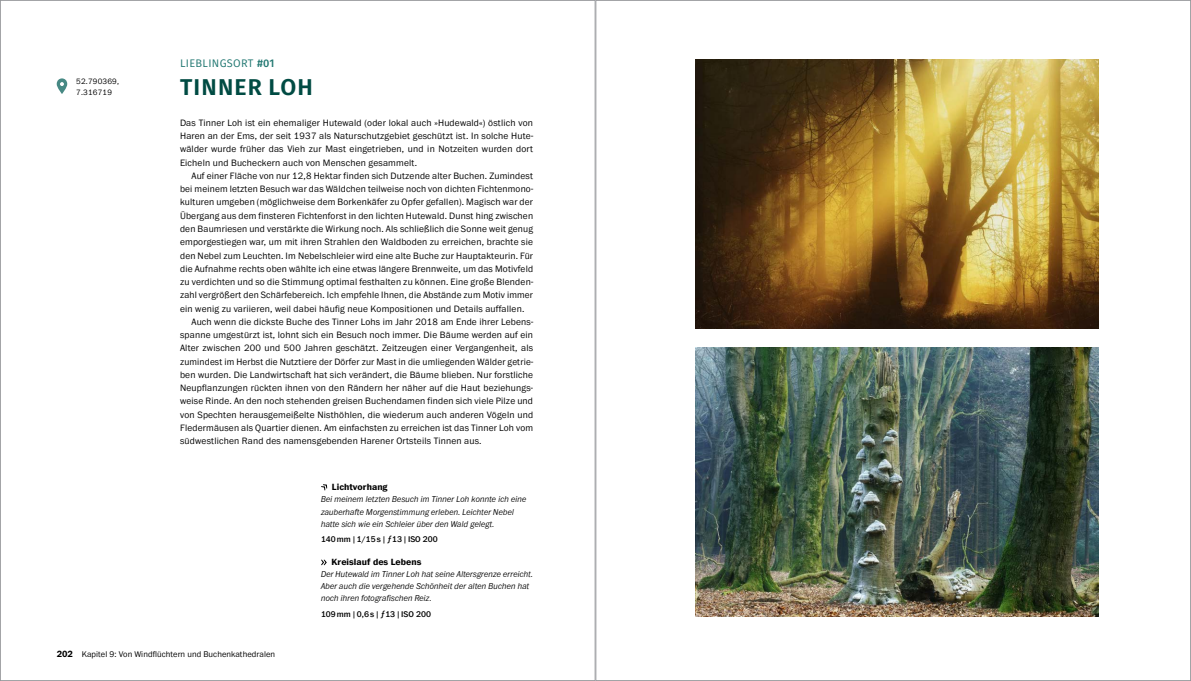
<style>
.page{position:relative;width:1191px;height:681px;background:#fff}
.page>*{position:absolute;margin:0;border:0;box-sizing:border-box;transform-origin:0 0}
.t1{font:600 23px "Fira Sans";letter-spacing:.05em;color:#004b43}
.t2{font:11px "Fira Sans";letter-spacing:.03em;color:#227872}
.t3{font:300 9.5px/13.3px "Franklin ITC Pro";letter-spacing:.02em;color:#000;text-align:justify}
.t4{font:700 9.2px "Franklin ITC Pro";letter-spacing:.005em;color:#000}
.t5{font:italic 300 8.8px/12px "Franklin ITC Pro";letter-spacing:.015em;color:#000}
.t6{font:300 8.5px "Franklin ITC Pro";letter-spacing:.01em;color:#000}
.t7{font:500 8.5px "Franklin ITC Pro";color:#000}
.t8{font:300 8px/11px "Franklin ITC Pro";letter-spacing:.02em;color:#000}
.s1{font-weight:500}
.s2{font-weight:700;font-size:9.2px}
</style>
<div class="page">
<svg style="left:0;top:0;width:595px;height:680px"></svg>
<img style="left:595px;top:0;width:596px;height:680px">
<p class="t8" style="left:76px;top:76px;width:44px">52.790369,<br>7.316719</p>
<p class="t2" style="left:180px;top:55px;width:96px">LIEBLINGSORT <span class="s1">#01</span></p>
<h1 class="t1" style="left:180px;top:68px;width:134px">TINNER LOH</h1>
<p class="t3" style="left:180px;top:116px;width:354px">Das Tinner Loh ist ein ehemaliger Hutewald (oder lokal auch »Hudewald«) östlich von Haren an der Ems, der seit 1937 als Naturschutzgebiet geschützt ist. In solche Hute&shy;wälder wurde früher das Vieh zur Mast eingetrieben, und in Notzeiten wurden dort Eicheln und Bucheckern auch von Menschen gesammelt.</p>
<p class="t3" style="left:191px;top:169px;width:343px">Auf einer Fläche von nur 12,8 Hektar finden sich Dutzende alter Buchen. Zumindest</p>
<p class="t3" style="left:180px;top:182px;width:354px">bei meinem letzten Besuch war das Wäldchen teilweise noch von dichten Fichtenmono-</p>
<p class="t3" style="left:180px;top:196px;width:354px">kulturen umgeben (möglichweise dem Borkenkäfer zu Opfer gefallen). Magisch war der</p>
<p class="t3" style="left:180px;top:209px;width:354px">Übergang aus dem finsteren Fichtenforst in den lichten Hutewald. Dunst hing zwischen</p>
<p class="t3" style="left:180px;top:222px;width:354px">den Baumriesen und verstärkte die Wirkung noch. Als schließlich die Sonne weit genug</p>
<p class="t3" style="left:180px;top:235px;width:354px">emporgestiegen war, um mit ihren Strahlen den Waldboden zu erreichen, brachte sie</p>
<p class="t3" style="left:180px;top:249px;width:354px">den Nebel zum Leuchten. Im Nebelschleier wird eine alte Buche zur Hauptakteurin. Für</p>
<p class="t3" style="left:180px;top:262px;width:354px">die Aufnahme rechts oben wählte ich eine etwas längere Brennweite, um das Motivfeld</p>
<p class="t3" style="left:180px;top:275px;width:354px">zu verdichten und so die Stimmung optimal festhalten zu können. Eine große Blenden-</p>
<p class="t3" style="left:180px;top:288px;width:354px">zahl vergrößert den Schärfebereich. Ich empfehle Ihnen, die Abstände zum Motiv immer</p>
<p class="t3" style="left:180px;top:302px;width:346px">ein wenig zu variieren, weil dabei häufig neue Kompositionen und Details auffallen.</p>
<p class="t3" style="left:191px;top:315px;width:343px">Auch wenn die dickste Buche des Tinner Lohs im Jahr 2018 am Ende ihrer Lebens-</p>
<p class="t3" style="left:180px;top:328px;width:354px">spanne umgestürzt ist, lohnt sich ein Besuch noch immer. Die Bäume werden auf ein</p>
<p class="t3" style="left:180px;top:341px;width:354px">Alter zwischen 200 und 500 Jahren geschätzt. Zeitzeugen einer Vergangenheit, als</p>
<p class="t3" style="left:180px;top:355px;width:354px">zumindest im Herbst die Nutztiere der Dörfer zur Mast in die umliegenden Wälder getrie-</p>
<p class="t3" style="left:180px;top:368px;width:354px">ben wurden. Die Landwirtschaft hat sich verändert, die Bäume blieben. Nur forstliche</p>
<p class="t3" style="left:180px;top:381px;width:354px">Neupflanzungen rückten ihnen von den Rändern her näher auf die Haut beziehungs-</p>
<p class="t3" style="left:180px;top:394px;width:354px">weise Rinde. An den noch stehenden greisen Buchendamen finden sich viele Pilze und</p>
<p class="t3" style="left:180px;top:408px;width:354px">von Spechten herausgemeißelte Nisthöhlen, die wiederum auch anderen Vögeln und</p>
<p class="t3" style="left:180px;top:421px;width:354px">Fledermäusen als Quartier dienen. Am einfachsten zu erreichen ist das Tinner Loh vom</p>
<p class="t3" style="left:180px;top:434px;width:303px">südwestlichen Rand des namensgebenden Harener Ortsteils Tinnen aus.</p>
<p class="t4" style="left:332px;top:482px;width:57px">Lichtvorhang</p>
<p class="t5" style="left:321px;top:493px;width:207px">Bei meinem letzten Besuch im Tinner Loh konnte ich eine zauberhafte Morgenstimmung erleben. Leichter Nebel hatte sich wie ein Schleier über den Wald gelegt.</p>
<p class="t7" style="left:321px;top:534px;width:118px">140 mm | 1/15 s | ƒ13 | ISO 200</p>
<p class="t4" style="left:331px;top:556px;width:91px">Kreislauf des Lebens</p>
<p class="t5" style="left:321px;top:568px;width:214px">Der Hutewald im Tinner Loh hat seine Altersgrenze erreicht.<br>Aber auch die vergehende Schönheit der alten Buchen hat noch ihren fotografischen Reiz.</p>
<p class="t7" style="left:321px;top:608px;width:112px">109 mm | 0,6 s | ƒ13 | ISO 200</p>
<p class="t6" style="left:57px;top:649px;width:220px"><span class="s2">202</span> Kapitel 9: Von Windflüchtern und Buchenkathedralen</p>
</div>
